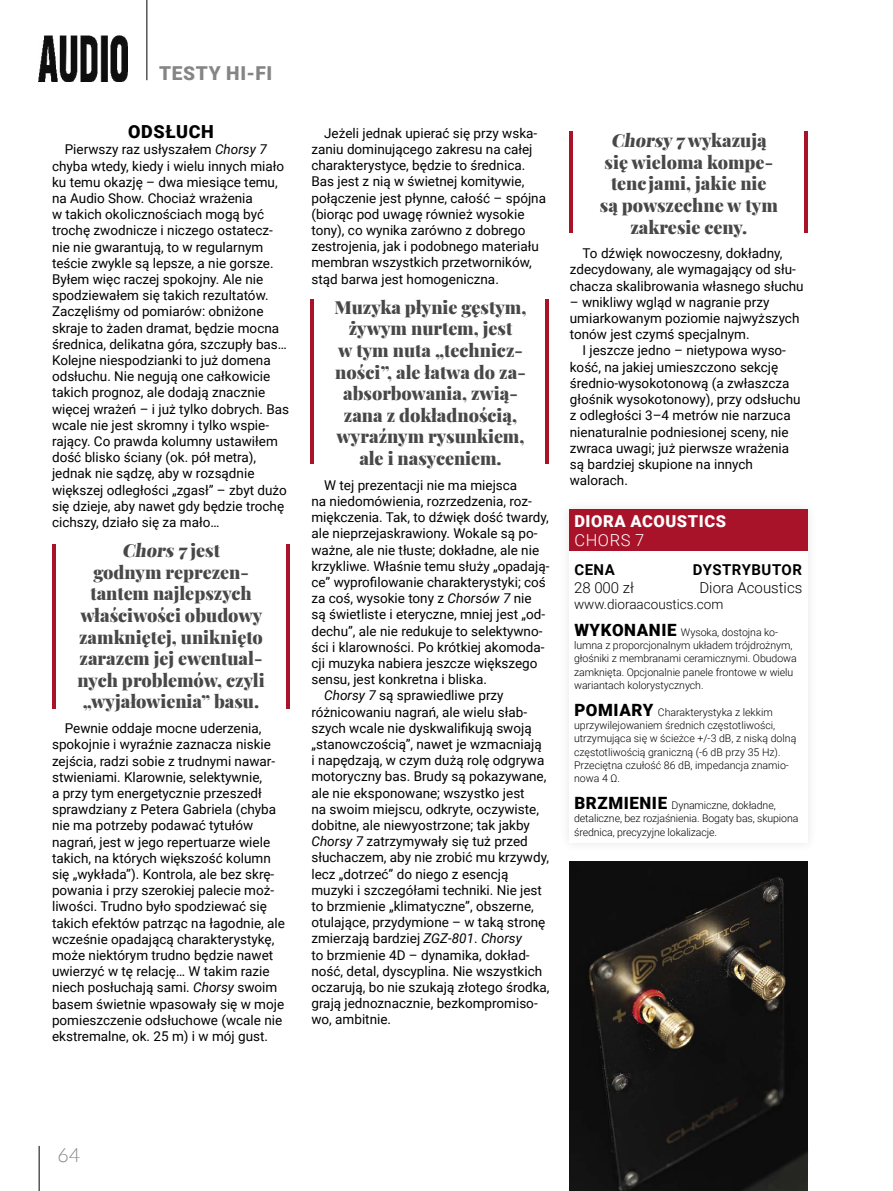
<style>
.page{position:relative;width:893px;height:1191px;background:#fff}
.page>*{position:absolute;margin:0;border:0;box-sizing:border-box;transform-origin:0 0}
.t1{font:300 19.5px "Lato";color:#858585}
.t2{font:900 19.2px "Roboto";letter-spacing:.035em;color:#858585}
.t3{font:900 18px/21.6px "Playfair Display";color:#484848;text-align:center}
.t4{font:900 18px "Roboto";letter-spacing:.035em;color:#000}
.t5{font:900 16.5px "Roboto";letter-spacing:.035em;color:#fff}
.t6{font:300 16.5px "Roboto";letter-spacing:.035em;color:#fff}
.t7{font:300 15px "Roboto";color:#000}
.t8{font:700 15px "Roboto";letter-spacing:.035em;color:#000}
.t9{font:13.5px/16.2px "Roboto";color:#000}
.t10{font:300 13.5px "Roboto";color:#000}
.t11{font:300 10.65px/13.2px "Roboto";letter-spacing:-.005em;color:#000}
.s1{font-style:italic}
.s2{font-weight:900;font-size:16.95px}
</style>
<div class="page">
<hr style="left:39px;top:1145px;width:1px;height:46px;background:#000">
<hr style="left:147px;top:0;width:1px;height:80px;background:#000">
<img style="left:39px;top:35px;width:89px;height:46px">
<hr style="left:310px;top:299px;width:4px;height:164px;background:#a9132a">
<hr style="left:545px;top:299px;width:4px;height:164px;background:#a9132a">
<hr style="left:52px;top:544px;width:4px;height:164px;background:#a9132a">
<hr style="left:286px;top:544px;width:4px;height:164px;background:#a9132a">
<hr style="left:569px;top:132px;width:4px;height:101px;background:#a9132a">
<hr style="left:804px;top:132px;width:4px;height:101px;background:#a9132a">
<div style="left:560px;top:499px;width:257px;height:353px;background:#fbfbfb"></div>
<div style="left:569px;top:509px;width:239px;height:334px;background:#fff"></div>
<div style="left:569px;top:509px;width:239px;height:42px;background:#a9132a"></div>
<img style="left:570px;top:862px;width:238px;height:329px">
<h2 class="t2" style="left:159px;top:60px;width:115px">TESTY HI-FI</h2>
<h3 class="t4" style="left:128px;top:119px;width:87px">ODSŁUCH</h3>
<p class="t9" style="left:52px;top:141px;width:239px;text-indent:13px">Pierwszy raz usłyszałem <span class="s1">Chorsy 7 </span>chyba wtedy, kiedy i wielu innych miało ku temu okazję – dwa miesiące temu, na Audio Show. Chociaż wrażenia<br>w takich okolicznościach mogą być trochę zwodnicze i niczego ostatecz&shy;nie nie gwarantują, to w regularnym teście zwykle są lepsze, a nie gorsze.<br>Byłem więc raczej spokojny. Ale nie spodziewałem się takich rezultatów.<br>Zaczęliśmy od pomiarów: obniżone skraje to żaden dramat, będzie mocna średnica, delikatna góra, szczupły bas… Kolejne niespodzianki to już domena odsłuchu. Nie negują one całkowicie takich prognoz, ale dodają znacznie więcej wrażeń – i już tylko dobrych. Bas wcale nie jest skromny i tylko wspie&shy;rający. Co prawda kolumny ustawiłem dość blisko ściany (ok. pół metra), jednak nie sądzę, aby w rozsądnie większej odległości „zgasł” – zbyt dużo się dzieje, aby nawet gdy będzie trochę cichszy, działo się za mało…</p>
<h3 class="t3" style="left:78px;top:538px;width:189px">Chors 7 j e s t<br>godnym reprezen&shy;tantem najlepszych właściwości obudowy zamkniętej, uniknięto zarazem jej ewentual&shy;nych problemów, czyli „wyjałowienia” basu.</h3>
<p class="t9" style="left:52px;top:719px;width:234px;text-indent:13px">Pewnie oddaje mocne uderzenia, spokojnie i wyraźnie zaznacza niskie zejścia, radzi sobie z trudnymi nawar&shy;stwieniami. Klarownie, selektywnie,<br>a przy tym energetycznie przeszedł sprawdziany z Petera Gabriela (chyba nie ma potrzeby podawać tytułów nagrań, jest w jego repertuarze wiele takich, na których większość kolumn się „wykłada”). Kontrola, ale bez skrę&shy;powania i przy szerokiej palecie moż&shy;liwości. Trudno było spodziewać się takich efektów patrząc na łagodnie, ale wcześnie opadającą charakterystykę, może niektórym trudno będzie nawet uwierzyć w tę relację… W takim razie niech posłuchają sami. <span class="s1">Chorsy</span> swoim basem świetnie wpasowały się w moje pomieszczenie odsłuchowe (wcale nie ekstremalne, ok. 25 m) i w mój gust.</p>
<p class="t9" style="left:311px;top:124px;width:236px;text-indent:13px">Jeżeli jednak upierać się przy wska&shy;zaniu dominującego zakresu na całej charakterystyce, będzie to średnica.<br>Bas jest z nią w świetnej komitywie, połączenie jest płynne, całość – spójna (biorąc pod uwagę również wysokie tony), co wynika zarówno z dobrego zestrojenia, jak i podobnego materiału membran wszystkich przetworników, stąd barwa jest homogeniczna.</p>
<h3 class="t3" style="left:335px;top:294px;width:193px">Muzyka płynie gęstym, żywym nurtem, jest<br>w tym nuta „technicz&shy;ności”, ale łatwa do za&shy;absorbowania, zwią&shy;zana z dokładnością, wyraźnym rysunkiem, ale i nasyceniem.</h3>
<p class="t9" style="left:324px;top:476px;width:195px">W tej prezentacji nie ma miejsca</p>
<p class="t9" style="left:311px;top:492px;width:222px">na niedomówienia, rozrzedzenia, roz-</p>
<p class="t9" style="left:311px;top:508px;width:239px">miękczenia. Tak, to dźwięk dość twardy,</p>
<p class="t9" style="left:311px;top:525px;width:228px">ale nieprzejaskrawiony. Wokale są po-</p>
<p class="t9" style="left:311px;top:541px;width:229px">ważne, ale nie tłuste; dokładne, ale nie</p>
<p class="t9" style="left:311px;top:557px;width:240px">krzykliwe. Właśnie temu służy „opadają-</p>
<p class="t9" style="left:311px;top:573px;width:236px">ce” wyprofilowanie charakterystyki; coś</p>
<p class="t9" style="left:311px;top:589px;width:222px">za coś, wysokie tony z <span class="s1">Chorsów 7</span> nie</p>
<p class="t9" style="left:311px;top:606px;width:235px">są świetliste i eteryczne, mniej jest „od-</p>
<p class="t9" style="left:311px;top:622px;width:233px">dechu”, ale nie redukuje to selektywno-</p>
<p class="t9" style="left:311px;top:638px;width:235px">ści i klarowności. Po krótkiej akomoda-</p>
<p class="t9" style="left:311px;top:654px;width:228px">cji muzyka nabiera jeszcze większego</p>
<p class="t9" style="left:311px;top:670px;width:177px">sensu, jest konkretna i bliska.</p>
<p class="t9" style="left:324px;top:687px;width:181px"><span class="s1">Chorsy 7</span> są sprawiedliwe przy</p>
<p class="t9" style="left:311px;top:703px;width:217px">różnicowaniu nagrań, ale wielu słab-</p>
<p class="t9" style="left:311px;top:719px;width:222px">szych wcale nie dyskwalifikują swoją</p>
<p class="t9" style="left:311px;top:735px;width:232px">„stanowczością”, nawet je wzmacniają</p>
<p class="t9" style="left:311px;top:751px;width:234px">i napędzają, w czym dużą rolę odgrywa</p>
<p class="t9" style="left:311px;top:768px;width:236px">motoryczny bas. Brudy są pokazywane,</p>
<p class="t9" style="left:311px;top:784px;width:215px">ale nie eksponowane; wszystko jest</p>
<p class="t9" style="left:311px;top:800px;width:229px">na swoim miejscu, odkryte, oczywiste,</p>
<p class="t9" style="left:311px;top:816px;width:220px">dobitne, ale niewyostrzone; tak jakby</p>
<p class="t9" style="left:311px;top:832px;width:218px"><span class="s1">Chorsy 7</span> zatrzymywały się tuż przed</p>
<p class="t9" style="left:311px;top:849px;width:239px">słuchaczem, aby nie zrobić mu krzywdy,</p>
<p class="t9" style="left:311px;top:865px;width:198px">lecz „dotrzeć” do niego z esencją</p>
<p class="t9" style="left:311px;top:881px;width:232px">muzyki i szczegółami techniki. Nie jest</p>
<p class="t9" style="left:311px;top:897px;width:224px">to brzmienie „klimatyczne”, obszerne,</p>
<p class="t9" style="left:311px;top:913px;width:235px">otulające, przydymione – w taką stronę</p>
<p class="t9" style="left:311px;top:930px;width:212px">zmierzają bardziej <span class="s1">ZGZ-801</span>. <span class="s1">Chorsy</span></p>
<p class="t9" style="left:311px;top:946px;width:220px">to brzmienie 4D – dynamika, dokład-</p>
<p class="t9" style="left:311px;top:962px;width:232px">ność, detal, dyscyplina. Nie wszystkich</p>
<p class="t9" style="left:311px;top:978px;width:240px">oczarują, bo nie szukają złotego środka,</p>
<p class="t9" style="left:311px;top:994px;width:228px">grają jednoznacznie, bezkompromiso-</p>
<p class="t9" style="left:311px;top:1011px;width:81px">wo, ambitnie.</p>
<h3 class="t3" style="left:600px;top:128px;width:180px">Chorsy 7 wykazują się wieloma kompe&shy;tencjami, jakie nie są powszechne w tym zakresie ceny.</h3>
<p class="t9" style="left:570px;top:245px;width:235px;text-indent:13px">To dźwięk nowoczesny, dokładny, zdecydowany, ale wymagający od słu&shy;chacza skalibrowania własnego słuchu</p>
<p class="t9" style="left:570px;top:293px;width:231px">– wnikliwy wgląd w nagranie przy umiarkowanym poziomie najwyższych tonów jest czymś specjalnym.</p>
<p class="t9" style="left:570px;top:342px;width:232px;text-indent:13px">I jeszcze jedno – nietypowa wyso&shy;kość, na jakiej umieszczono sekcję średnio-wysokotonową (a zwłaszcza głośnik wysokotonowy), przy odsłuchu z odległości 3–4 metrów nie narzuca nienaturalnie podniesionej sceny, nie zwraca uwagi; już pierwsze wrażenia są bardziej skupione na innych walorach.</p>
<p class="t5" style="left:574px;top:510px;width:153px">DIORA ACOUSTICS</p>
<p class="t6" style="left:574px;top:528px;width:71px">CHORS 7</p>
<p class="t8" style="left:574px;top:559px;width:42px">CENA</p>
<p class="t8" style="left:693px;top:559px;width:111px">DYSTRYBUTOR</p>
<p class="t7" style="left:574px;top:577px;width:61px">28 000 zł</p>
<p class="t7" style="left:699px;top:577px;width:104px">Diora Acoustics</p>
<p class="t10" style="left:574px;top:594px;width:151px">www.dioraacoustics.com</p>
<p class="t11" style="left:574px;top:625px;width:224px"><span class="s2">WYKONANIE</span> Wysoka, dostojna ko&shy;lumna z proporcjonalnym układem trójdrożnym, głośniki z membranami ceramicznymi. Obudowa zamknięta. Opcjonalnie panele frontowe w wielu wariantach kolorystycznych.</p>
<p class="t11" style="left:574px;top:705px;width:224px"><span class="s2">POMIARY</span> Charakterystyka z lekkim uprzywilejowaniem średnich częstotliwości, utrzymująca się w ścieżce +/-3 dB, z niską dolną częstotliwością graniczną (-6 dB przy 35 Hz).<br>Przeciętna czułość 86 dB, impedancja znamio&shy;nowa 4 Ω.</p>
<p class="t11" style="left:574px;top:798px;width:226px"><span class="s2">BRZMIENIE</span> Dynamiczne, dokładne, detaliczne, bez rozjaśnienia. Bogaty bas, skupiona średnica, precyzyjne lokalizacje.</p>
<h1 class="t1" style="left:57px;top:1144px;width:24px">64</h1>
</div>
